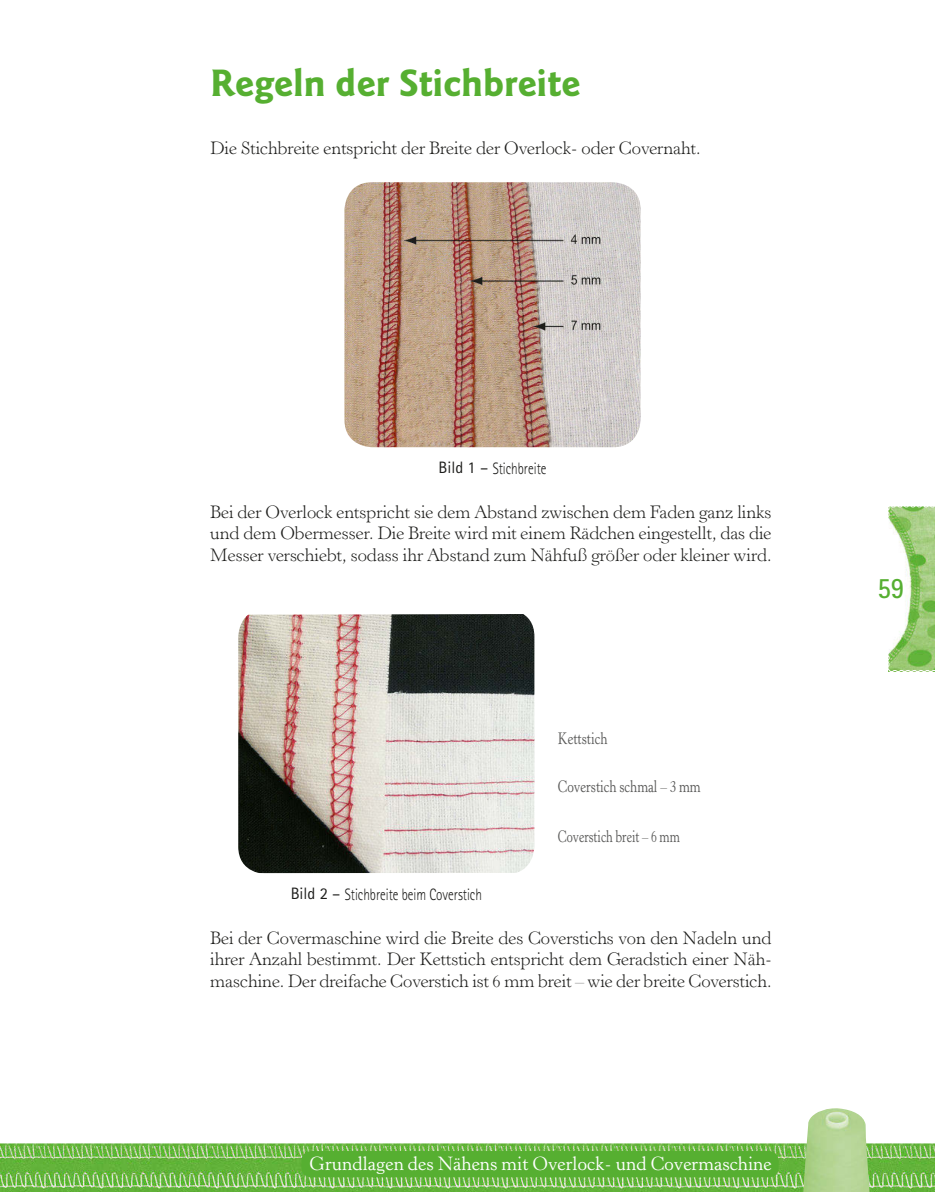
<style>
.page{position:relative;width:935px;height:1192px;background:#fff}
.page>*{position:absolute;margin:0;border:0;box-sizing:border-box;transform-origin:0 0}
.t1{font:700 39.6px "Goudy Sans";color:#56af31}
.t2{font:700 29.7px "Rotis Sans Serif";color:#56af31;scale:.85 1}
.t3{font:18.9px "Horley Old Style";color:#fff}
.t4{font:300 18.15px/21.5px "Horley Old Style";color:#1d1d1b;text-align:justify}
.t5{font:300 16.5px "Rotis Sans Serif";color:#1d1d1b;scale:.8 1}
.t6{font:16.5px "Horley Old Style";color:#575756;scale:.8 1}
.t7{font:16.5px "Horley Old Style";color:#575756;scale:.75 1}
.s1{font-weight:400}
</style>
<div class="page">
<img style="left:0;top:1143px;width:935px;height:49px">
<img style="left:803px;top:1108px;width:66px;height:84px">
<svg style="left:888px;top:506px;width:47px;height:166px"></svg>
<div style="left:301px;top:1151px;width:477px;height:26px;background:#56af31;border-radius:10px"></div>
<img style="left:238px;top:614px;width:296px;height:259px">
<img style="left:344px;top:182px;width:296px;height:265px;border-radius:28px">
<h1 class="t1" style="left:210px;top:68px;width:372px">Regeln der Stichbreite</h1>
<p class="t4" style="left:210px;top:139px;width:492px">Die Stichbreite entspricht der Breite der Overlock- oder Covernaht.</p>
<p class="t5" style="left:438px;top:462px;width:136px"><span class="s1">Bild 1 –</span> Stichbreite</p>
<p class="t4" style="left:210px;top:503px;width:563px">Bei der Overlock entspricht sie dem Abstand zwischen dem Faden ganz links und dem Obermesser. Die Breite wird mit einem Rädchen eingestellt, das die Messer verschiebt, sodass ihr Abstand zum Nähfuß größer oder kleiner wird.</p>
<p class="t5" style="left:291px;top:888px;width:241px"><span class="s1">Bild 2 –</span> Stichbreite beim Coverstich</p>
<p class="t6" style="left:558px;top:732px;width:64px">Kettstich</p>
<p class="t6" style="left:558px;top:780px;width:180px">Coverstich schmal – 3 mm</p>
<p class="t7" style="left:558px;top:830px;width:164px">Coverstich breit – 6 mm</p>
<p class="t4" style="left:210px;top:929px;width:563px">Bei der Covermaschine wird die Breite des Coverstichs von den Nadeln und ihrer Anzahl bestimmt. Der Kettstich entspricht dem Geradstich einer Näh&shy;maschine. Der dreifache Coverstich ist 6 mm breit – wie der breite Coverstich.</p>
<p class="t3" style="left:310px;top:1156px;width:463px">Grundlagen des Nähens mit Overlock- und Covermaschine</p>
<h2 class="t2" style="left:877px;top:577px;width:33px">59</h2>
</div>
